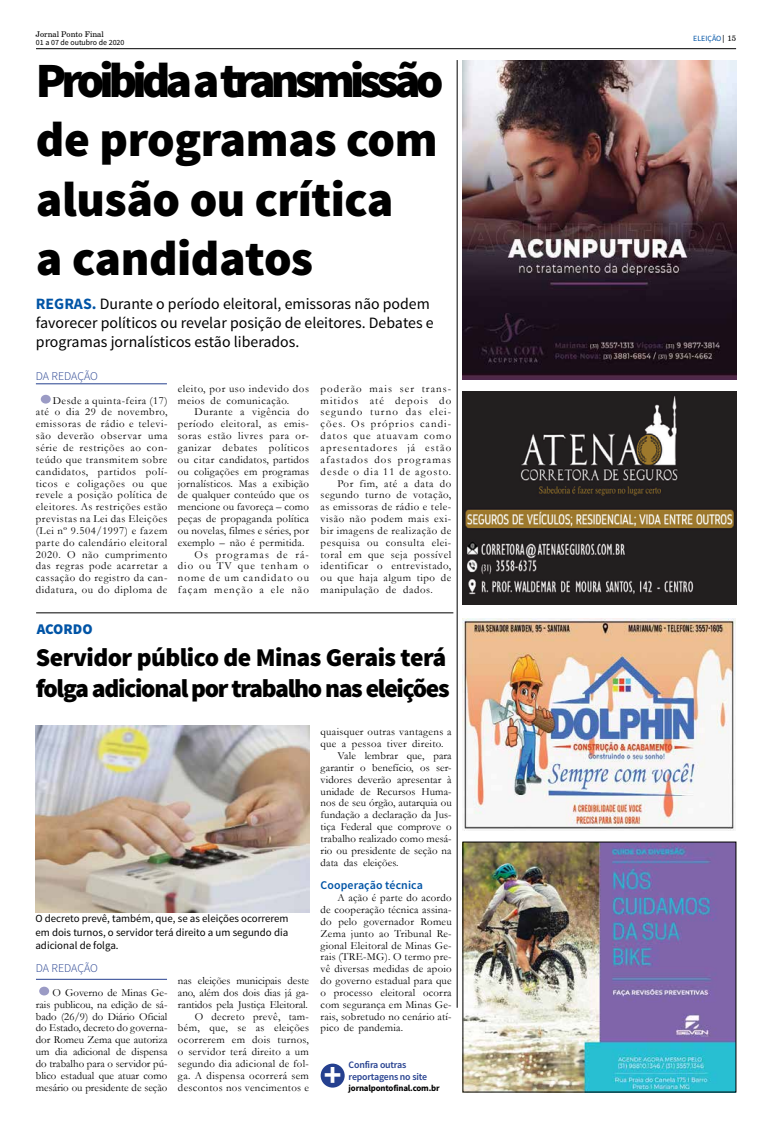
<style>
.page{position:relative;width:766px;height:1134px;background:#fff}
.page>*{position:absolute;margin:0;border:0;box-sizing:border-box;transform-origin:0 0}
.t1{font:900 49.4px/59.2px "Source Sans Pro";letter-spacing:-.01em;color:#000}
.t2{font:700 33.6px "Source Sans Pro";color:#fff}
.t3{font:900 25.7px/30.8px "Source Sans Pro";letter-spacing:-.05em;color:#000}
.t4{font:15.8px/19px "Source Sans Pro";color:#000}
.t5{font:900 14.8px "Source Sans Pro";color:#0054a6}
.t6{font:300 11.8px "Source Sans Pro";letter-spacing:-.01em;color:#25408f}
.t7{font:600 11.8px "Source Sans Pro";letter-spacing:.01em;color:#0054a6}
.t8{font:10.9px/11.8px "Garamond";letter-spacing:.03em;color:#000;text-align:justify}
.t9{font:10.9px/11.8px "Garamond";letter-spacing:.05em;color:#000}
.t10{font:10.9px "Garamond";letter-spacing:.1em;color:#000}
.t11{font:10.9px "Garamond";letter-spacing:.01em;color:#000}
.t12{font:10.9px/13px "Source Sans Pro";color:#000;text-align:justify}
.t13{font:600 9.9px/11.8px "Source Sans Pro";letter-spacing:-.02em;color:#25408f}
.t14{font:700 8.9px "Source Sans Pro";letter-spacing:-.02em;color:#000}
.t15{font:7.9px "Source Sans Pro";color:#000}
.t16{font:7.9px "Century Schlbk Cyrillic BT";color:#000}
.t17{font:7.9px "Source Sans Pro";color:#0054a6}
.s1{font-family:"Century Schlbk Cyrillic BT";color:#000}
.s2{font-weight:700;color:#0054a6}
</style>
<div class="page">
<hr style="left:36px;top:48px;width:699px;height:1px;background:#000">
<img style="left:464px;top:844px;width:269px;height:246px">
<img style="left:462px;top:618px;width:273px;height:213px">
<img style="left:462px;top:392px;width:274px;height:213px">
<img style="left:462px;top:60px;width:274px;height:320px">
<hr style="left:457px;top:60px;width:1px;height:948px;background:#000">
<hr style="left:36px;top:383px;width:131px;height:1px;background:#25408f">
<div style="left:41px;top:395px;width:10px;height:9px;background:#9b9bc5;border-radius:50%"></div>
<div style="left:39px;top:987px;width:10px;height:8px;background:#9b9bc5;border-radius:50%"></div>
<hr style="left:36px;top:613px;width:417px;height:1px;background:#000">
<hr style="left:36px;top:979px;width:131px;height:1px;background:#25408f">
<img style="left:35px;top:725px;width:274px;height:188px">
<div style="left:320px;top:1063px;width:24px;height:24px;background:#25408f;border-radius:50%"></div>
<p class="t16" style="left:36px;top:30px;width:69px">Jornal Ponto Final</p>
<p class="t15" style="left:36px;top:38px;width:90px">01 a 07 de outubro de 2020</p>
<p class="t17" style="left:693px;top:33px;width:44px">ELEIÇÃO<span class="s1">| 15</span></p>
<h1 class="t1" style="left:36px;top:53px;width:409px">Proibida a transmissão de programas com alusão ou crítica<br>a candidatos</h1>
<h3 class="t4" style="left:36px;top:294px;width:399px"><span class="s2">REGRAS.</span> Durante o período eleitoral, emissoras não podem favorecer políticos ou revelar posição de eleitores. Debates e programas jornalísticos estão liberados.</h3>
<p class="t6" style="left:36px;top:369px;width:64px">DA REDAÇÃO</p>
<p class="t8" style="left:36px;top:394px;width:133px;text-indent:17px">Desde a quinta-feira (17) até o dia 29 de novembro, emissoras de rádio e televi&shy;são deverão observar uma série de restrições ao con&shy;teúdo que transmitem sobre candidatos, partidos polí&shy;ticos e coligações ou que revele a posição política de eleitores. As restrições estão previstas na Lei das Eleições (Lei nº 9.504/1997) e fazem parte do calendário eleitoral 2020. O não cumprimento das regras pode acarretar a cassação do registro da can&shy;didatura, ou do diploma de</p>
<p class="t10" style="left:320px;top:381px;width:132px">poderão mais ser trans-</p>
<p class="t10" style="left:320px;top:393px;width:132px">mitidos até depois do</p>
<p class="t10" style="left:320px;top:405px;width:132px">segundo turno das elei-</p>
<p class="t10" style="left:320px;top:416px;width:132px">ções. Os próprios candi-</p>
<p class="t10" style="left:320px;top:428px;width:132px">datos que atuavam como</p>
<p class="t10" style="left:320px;top:440px;width:132px">apresentadores já estão</p>
<p class="t10" style="left:320px;top:452px;width:132px">afastados dos programas</p>
<p class="t10" style="left:320px;top:464px;width:132px">desde o dia 11 de agosto.</p>
<p class="t9" style="left:337px;top:477px;width:115px">Por fim, até a data do</p>
<p class="t9" style="left:320px;top:489px;width:132px">segundo turno de votação,</p>
<p class="t9" style="left:320px;top:501px;width:132px">as emissoras de rádio e tele-</p>
<p class="t9" style="left:320px;top:512px;width:132px">visão não podem mais exi-</p>
<p class="t9" style="left:320px;top:524px;width:132px">bir imagens de realização de</p>
<p class="t9" style="left:320px;top:536px;width:132px">pesquisa ou consulta elei-</p>
<p class="t9" style="left:320px;top:548px;width:132px">toral em que seja possível</p>
<p class="t9" style="left:320px;top:560px;width:132px">identificar o entrevistado,</p>
<p class="t9" style="left:320px;top:572px;width:132px">ou que haja algum tipo de</p>
<p class="t9" style="left:320px;top:583px;width:114px">manipulação de dados.</p>
<p class="t9" style="left:178px;top:382px;width:133px">eleito, por uso indevido dos meios de comunicação.</p>
<p class="t9" style="left:194px;top:406px;width:116px">Durante a vigência do</p>
<p class="t9" style="left:178px;top:418px;width:133px">período eleitoral, as emis-</p>
<p class="t9" style="left:178px;top:430px;width:133px">soras estão livres para or-</p>
<p class="t9" style="left:178px;top:441px;width:133px">ganizar debates políticos</p>
<p class="t8" style="left:178px;top:453px;width:133px">ou citar candidatos, partidos</p>
<p class="t8" style="left:178px;top:465px;width:133px">ou coligações em programas</p>
<p class="t8" style="left:178px;top:477px;width:133px">jornalísticos. Mas a exibição</p>
<p class="t8" style="left:178px;top:489px;width:133px">de qualquer conteúdo que os</p>
<p class="t8" style="left:178px;top:501px;width:133px">mencione ou favoreça – como</p>
<p class="t8" style="left:178px;top:512px;width:133px">peças de propaganda política</p>
<p class="t8" style="left:178px;top:524px;width:133px">ou novelas, filmes e séries, por</p>
<p class="t8" style="left:178px;top:536px;width:128px">exemplo – não é permitida.</p>
<p class="t10" style="left:194px;top:547px;width:116px">Os programas de rá-</p>
<p class="t10" style="left:178px;top:559px;width:133px">dio ou TV que tenham o</p>
<p class="t10" style="left:178px;top:571px;width:133px">nome de um candidato ou</p>
<p class="t10" style="left:178px;top:582px;width:133px">façam menção a ele não</p>
<h3 class="t5" style="left:37px;top:620px;width:57px">ACORDO</h3>
<h3 class="t3" style="left:36px;top:643px;width:415px">Servidor público de Minas Gerais terá folga adicional por trabalho nas eleições</h3>
<p class="t12" style="left:35px;top:912px;width:254px">O decreto prevê, também, que, se as eleições ocorrerem em dois turnos, o servidor terá direito a um segundo dia adicional de folga.</p>
<p class="t6" style="left:36px;top:961px;width:64px">DA REDAÇÃO</p>
<p class="t8" style="left:36px;top:986px;width:133px;text-indent:17px">O Governo de Minas Ge&shy;rais publicou, na edição de sá&shy;bado (26/9) do Diário Oficial do Estado, decreto do governa&shy;dor Romeu Zema que autoriza um dia adicional de dispensa do trabalho para o servidor pú&shy;blico estadual que atuar como mesário ou presidente de seção</p>
<p class="t8" style="left:178px;top:974px;width:132px;text-align:right">nas eleições municipais deste ano, além dos dois dias já ga&shy;rantidos pela Justiça Eleitoral.<br>O decreto prevê, tam&shy;bém, que, se as eleições ocorrerem em dois turnos, o servidor terá direito a um segundo dia adicional de fol&shy;ga. A dispensa ocorrerá sem descontos nos vencimentos e</p>
<p class="t8" style="left:320px;top:726px;width:132px">quaisquer outras vantagens a</p>
<p class="t8" style="left:320px;top:737px;width:124px">que a pessoa tiver direito.</p>
<p class="t11" style="left:337px;top:748px;width:116px">Vale lembrar que, para</p>
<p class="t11" style="left:320px;top:760px;width:132px">garantir o benefício, os ser-</p>
<p class="t11" style="left:320px;top:772px;width:132px">vidores deverão apresentar à</p>
<p class="t11" style="left:320px;top:784px;width:132px">unidade de Recursos Huma-</p>
<p class="t11" style="left:320px;top:796px;width:132px">nos de seu órgão, autarquia ou</p>
<p class="t11" style="left:320px;top:807px;width:132px">fundação a declaração da Jus-</p>
<p class="t11" style="left:320px;top:819px;width:132px">tiça Federal que comprove o</p>
<p class="t11" style="left:320px;top:831px;width:132px">trabalho realizado como mesá-</p>
<p class="t11" style="left:320px;top:843px;width:132px">rio ou presidente de seção na</p>
<p class="t11" style="left:320px;top:855px;width:79px">data das eleições.</p>
<p class="t7" style="left:320px;top:878px;width:104px">Cooperação técnica</p>
<p class="t8" style="left:320px;top:891px;width:132px;text-indent:17px">A ação é parte do acordo de cooperação técnica assina&shy;do pelo governador Romeu Zema junto ao Tribunal Re&shy;gional Eleitoral de Minas Ge&shy;rais (TRE-MG). O termo pre&shy;vê diversas medidas de apoio do governo estadual para que o processo eleitoral ocorra com segurança em Minas Ge&shy;rais, sobretudo no cenário atí&shy;pico de pandemia.</p>
<h2 class="t2" style="left:324px;top:1053px;width:19px">+</h2>
<p class="t13" style="left:348px;top:1059px;width:80px">Confira outras reportagens no site</p>
<p class="t14" style="left:348px;top:1082px;width:92px">jornalpontofinal.com.br</p>
</div>
